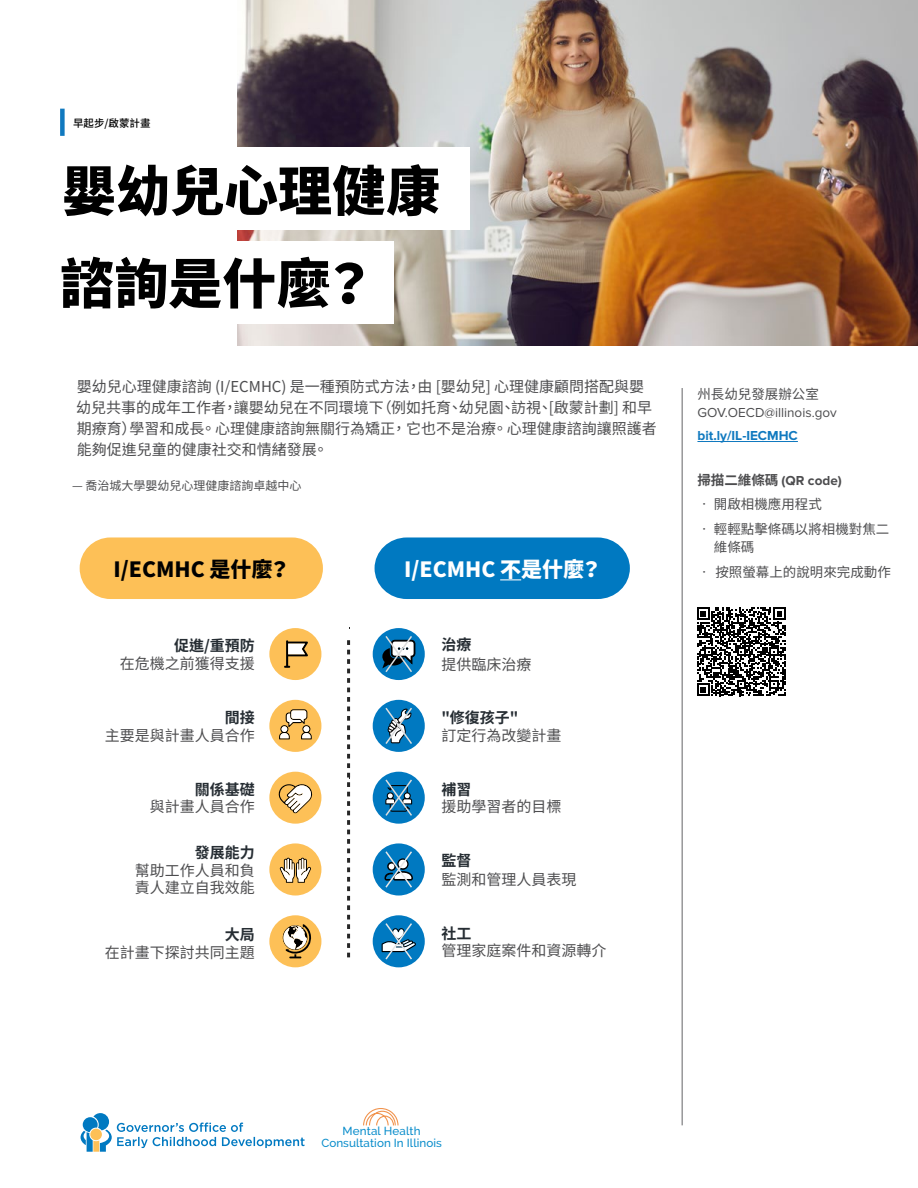
<style>
.page{position:relative;width:918px;height:1188px;background:#fff}
.page>*{position:absolute;margin:0;border:0;box-sizing:border-box;transform-origin:0 0}
.t1{font:900 54px/92.6px "Noto Sans CJ Ktc";color:#000}
.t2{font:900 21px "Noto Sans CJ Ktc";color:#fff}
.t3{font:900 21px "Noto Sans CJ Ktc";color:#000}
.t4{font:15px/21px "Noto Sans CJ Ktc";color:#4d4d4f}
.t5{font:700 15px "Noto Sans CJ Ktc";color:#262d33}
.t6{font:13.5px/18px "Noto Sans CJ Ktc";color:#4d4d4f}
.t7{font:13.5px "Proxima Nova";color:#4d4d4f}
.t8{font:700 13.5px "Proxima Nova";color:#1079bf}
.t9{font:700 13.5px "Proxima Nova";color:#4d4d4f}
.t10{font:13.5px "Noto Sans CJ Ksc";color:#4d4d4f}
.t11{font:12px "Noto Sans CJ Ktc";color:#4d4d4f}
.t12{font:500 11.55px/12.1px "Raleway";letter-spacing:.005em;color:#0a8dcb;text-align:center}
.t13{font:500 10.5px "Noto Sans CJ Ktc";color:#000}
.s1{font-family:"Noto Sans CJ Ktc"}
</style>
<div class="page">
<svg style="left:81px;top:1113px;width:224px;height:39px"></svg>
<div style="left:90px;top:1129px;width:12px;height:11px;background:#fdc057;border-radius:50%"></div>
<svg style="left:363px;top:1108px;width:36px;height:18px"></svg>
<img style="left:238px;top:0;width:680px;height:346px">
<div style="left:0;top:147px;width:470px;height:83px;background:#fff"></div>
<div style="left:0;top:241px;width:393px;height:83px;background:#fff"></div>
<div style="left:60px;top:109px;width:5px;height:27px;background:#1079bf"></div>
<hr style="left:697px;top:441px;width:101px;height:1px;background:#1079bf">
<hr style="left:682px;top:388px;width:1px;height:737px;background:#636466">
<svg style="left:697px;top:607px;width:89px;height:89px"></svg>
<div style="left:80px;top:537px;width:243px;height:62px;background:#fdc057;border-radius:31px"></div>
<svg style="left:347px;top:640px;width:4px;height:317px"></svg>
<svg style="left:375px;top:537px;width:255px;height:62px;background:#0f81c4"></svg>
<div style="left:269px;top:772px;width:52px;height:52px;background:#fdc057;border-radius:50%"></div>
<svg style="left:278px;top:784px;width:35px;height:29px"></svg>
<div style="left:269px;top:700px;width:52px;height:52px;background:#fdc057;border-radius:50%"></div>
<svg style="left:279px;top:709px;width:33px;height:30px"></svg>
<div style="left:269px;top:628px;width:52px;height:52px;background:#fdc057;border-radius:50%"></div>
<svg style="left:284px;top:640px;width:24px;height:28px"></svg>
<div style="left:269px;top:843px;width:52px;height:53px;background:#fdc057;border-radius:50%"></div>
<svg style="left:280px;top:858px;width:31px;height:25px"></svg>
<div style="left:373px;top:843px;width:52px;height:53px;background:#0079c1;border-radius:50%"></div>
<svg style="left:384px;top:851px;width:29px;height:37px"></svg>
<div style="left:373px;top:915px;width:52px;height:52px;background:#0079c1;border-radius:50%"></div>
<svg style="left:382px;top:923px;width:34px;height:37px"></svg>
<div style="left:373px;top:772px;width:52px;height:52px;background:#0079c1;border-radius:50%"></div>
<svg style="left:385px;top:779px;width:28px;height:37px"></svg>
<div style="left:373px;top:700px;width:52px;height:52px;background:#0079c1;border-radius:50%"></div>
<svg style="left:385px;top:707px;width:27px;height:37px"></svg>
<div style="left:373px;top:628px;width:52px;height:52px;background:#0079c1;border-radius:50%"></div>
<svg style="left:382px;top:636px;width:33px;height:36px"></svg>
<div style="left:269px;top:915px;width:52px;height:52px;background:#fdc057;border-radius:50%"></div>
<svg style="left:283px;top:924px;width:29px;height:34px"></svg>
<p class="t13" style="left:73px;top:117px;width:79px">早起步/啟蒙計畫</p>
<h1 class="t1" style="left:60px;top:146px;width:381px">嬰幼兒心理健康諮詢是什麼？</h1>
<p class="t4" style="left:76px;top:376px;width:582px">嬰幼兒心理健康諮詢 (I/ECMHC) 是一種預防式方法，由 [嬰幼兒] 心理健康顧問搭配與嬰幼兒共事的成年工作者，讓嬰幼兒在不同環境下（例如托育、幼兒園、訪視、[啟蒙計劃] 和早期療育）學習和成長。 心理健康諮詢無關行為矯正， 它也不是治療。 心理健康諮詢讓照護者能夠促進兒童的健康社交和情緒發展。</p>
<p class="t11" style="left:72px;top:478px;width:231px">— 喬治城大學嬰幼兒心理健康諮詢卓越中心</p>
<p class="t10" style="left:697px;top:386px;width:123px">州長幼兒發展辦公室</p>
<p class="t7" style="left:697px;top:405px;width:141px">GOV.OECD@illinois.gov</p>
<p class="t8" style="left:697px;top:427px;width:102px">bit.ly/IL-IECMHC</p>
<p class="t9" style="left:697px;top:472px;width:146px"><span class="s1">掃描二維條碼</span> (QR code)</p>
<p class="t6" style="left:697px;top:496px;width:126px">• 開啟相機應用程式</p>
<p class="t6" style="left:714px;top:521px;width:177px;text-indent:-16px">• 輕輕點擊條碼以將相機對焦二維條碼</p>
<h2 class="t3" style="left:113px;top:557px;width:178px">I/ECMHC 是什麼？</h2>
<h2 class="t2" style="left:404px;top:557px;width:199px">I/ECMHC 不是什麼？</h2>
<p class="t6" style="left:697px;top:563px;width:195px">• 按照螢幕上的說明來完成動作</p>
<p class="t5" style="left:174px;top:637px;width:82px">促進/重預防</p>
<p class="t4" style="left:120px;top:653px;width:136px">在危機之前獲得支援</p>
<p class="t5" style="left:441px;top:637px;width:31px">治療</p>
<p class="t4" style="left:441px;top:654px;width:91px">提供臨床治療</p>
<p class="t5" style="left:225px;top:709px;width:31px">間接</p>
<p class="t4" style="left:105px;top:725px;width:151px">主要是與計畫人員合作</p>
<p class="t5" style="left:441px;top:709px;width:79px">"修復孩子"</p>
<p class="t4" style="left:441px;top:725px;width:121px">訂定行為改變計畫</p>
<p class="t5" style="left:195px;top:781px;width:61px">關係基礎</p>
<p class="t4" style="left:150px;top:797px;width:106px">與計畫人員合作</p>
<p class="t5" style="left:441px;top:781px;width:31px">補習</p>
<p class="t4" style="left:441px;top:797px;width:121px">援助學習者的目標</p>
<p class="t5" style="left:195px;top:844px;width:61px">發展能力</p>
<p class="t4" style="left:135px;top:863px;width:121px;line-height:16.5px">幫助工作人員和負責人建立自我效能</p>
<p class="t5" style="left:225px;top:926px;width:31px">大局</p>
<p class="t4" style="left:105px;top:942px;width:151px">在計畫下探討共同主題</p>
<p class="t5" style="left:441px;top:852px;width:31px">監督</p>
<p class="t4" style="left:441px;top:869px;width:136px">監測和管理人員表現</p>
<p class="t5" style="left:441px;top:925px;width:31px">社工</p>
<p class="t4" style="left:441px;top:940px;width:166px">管理家庭案件和資源轉介</p>
<p class="t12" style="left:321px;top:1125px;width:122px">Mental Health<br>Consultation In Illinois</p>
</div>
